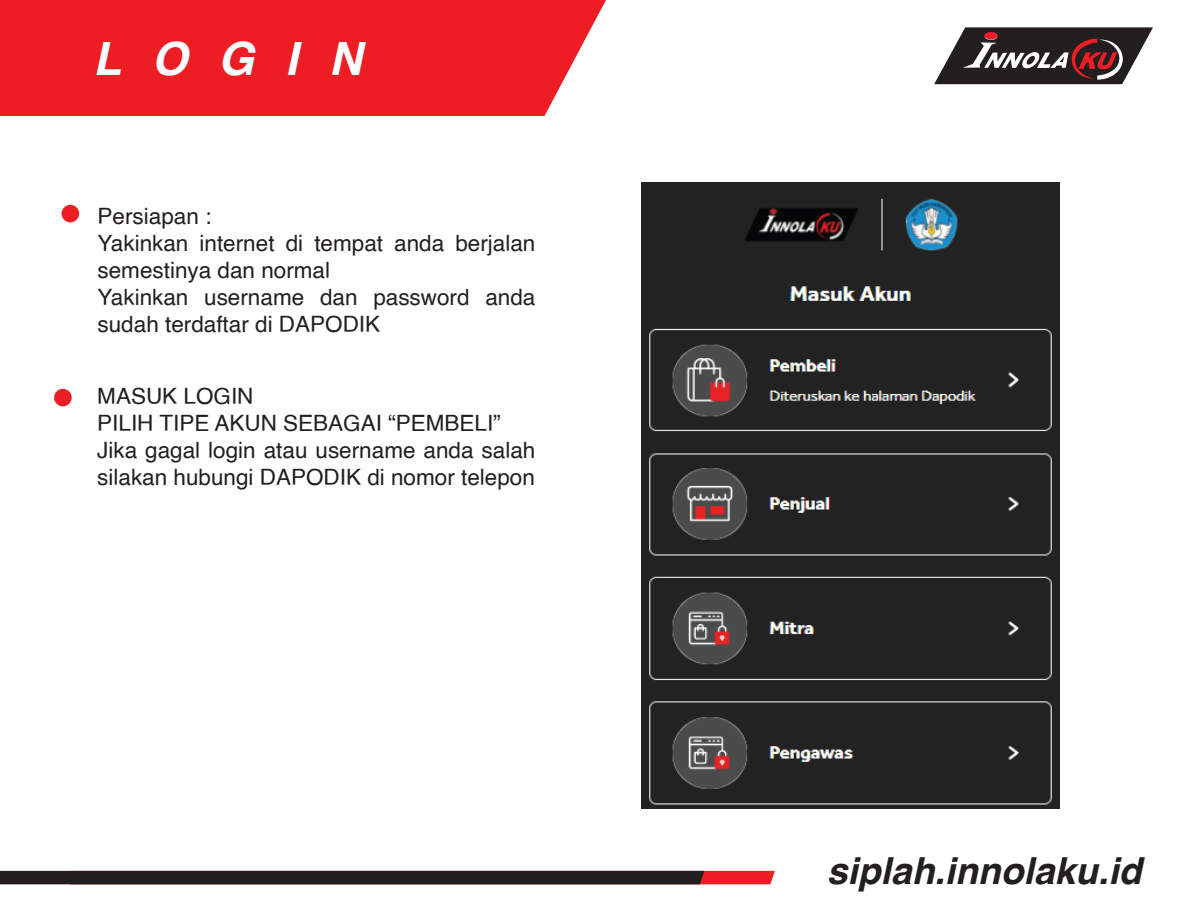
<style>
.page{position:relative;width:1188px;height:918px;background:#fff}
.page>*{position:absolute;margin:0;border:0;box-sizing:border-box;transform-origin:0 0}
.t1{font:italic 700 45.9px "Helvetica";color:#fff}
.t2{font:italic 700 37.2px "Helvetica";color:#231f20}
.t3{font:22.5px/27px "Helvetica";color:#231f20}
</style>
<div class="page">
<svg style="left:0;top:871px;width:775px;height:13px;background:#361f21"></svg>
<div style="left:0;top:0;width:606px;height:116px;background:#ed1d24"></div>
<svg style="left:934px;top:27px;width:219px;height:57px"></svg>
<div style="left:62px;top:205px;width:17px;height:17px;background:#ed1d24;border-radius:50%"></div>
<div style="left:54px;top:389px;width:18px;height:17px;background:#ed1d24;border-radius:50%"></div>
<img style="left:641px;top:183px;width:418px;height:625px">
<h1 class="t1" style="left:93px;top:21px;width:271px">L O G I N</h1>
<p class="t3" style="left:98px;top:203px;width:439px">Persiapan :<br>Yakinkan internet di tempat anda berjalan semestinya dan normal<br>Yakinkan username dan password anda sudah terdaftar di DAPODIK</p>
<p class="t3" style="left:97px;top:383px;width:440px">MASUK LOGIN<br>PILIH TIPE AKUN SEBAGAI “PEMBELI”<br>Jika gagal login atau username anda salah silakan hubungi DAPODIK di nomor telepon</p>
<h2 class="t2" style="left:827px;top:841px;width:316px">siplah.innolaku.id</h2>
</div>
